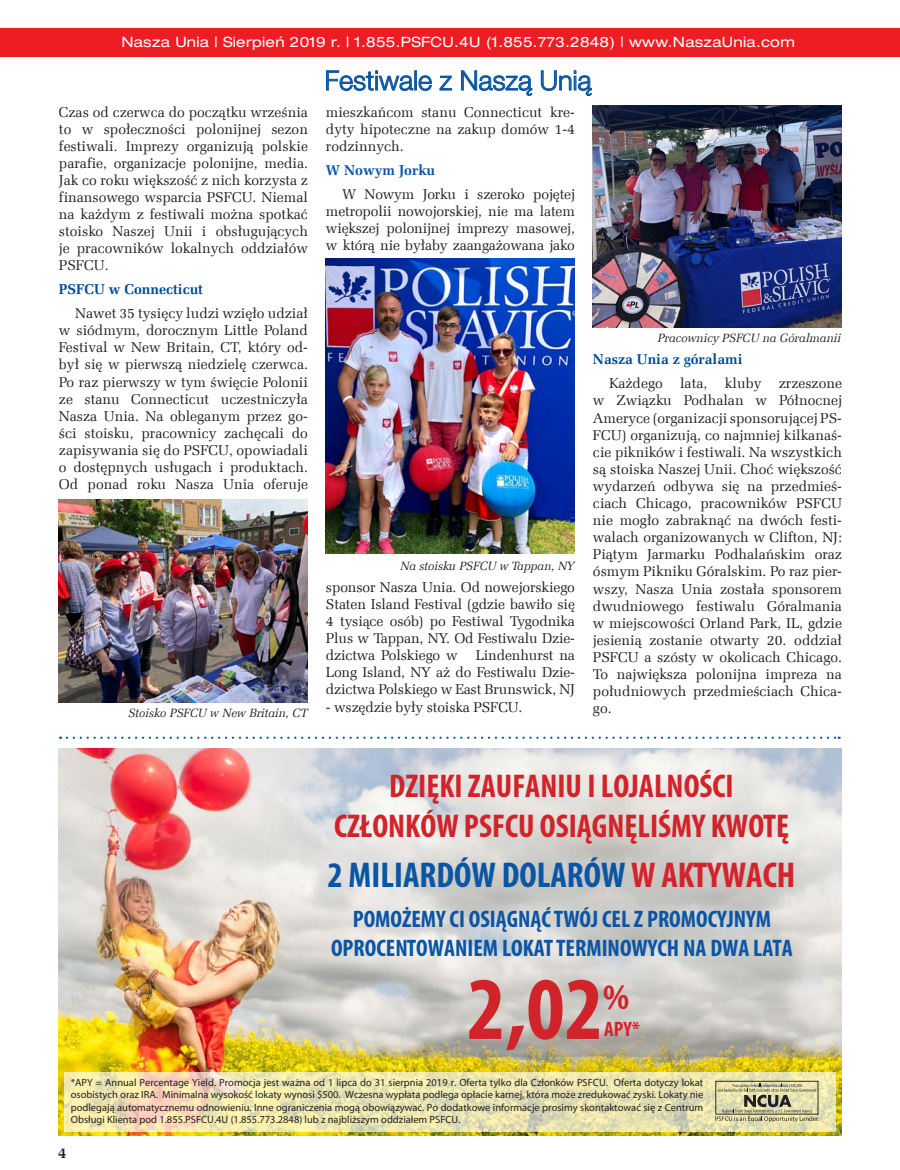
<style>
.page{position:relative;width:900px;height:1170px;background:#fff}
.page>*{position:absolute;margin:0;border:0;box-sizing:border-box;transform-origin:0 0}
.t1{font:700 condensed 90px "Myriad Pro NPL";color:#d1232a}
.t2{font:700 condensed 36px "Myriad Pro NPL";color:#0a55a4}
.t3{font:700 condensed 36px "Myriad Pro NPL";color:#d1232a;scale:1.1 1}
.t4{font:700 condensed 33px "Myriad Pro NPL";color:#d1232a}
.t5{font:300 27px "Helvetica Neue LT Pro";color:#0a55a4}
.t6{font:700 condensed 24px "Myriad Pro NPL";color:#0a55a4}
.t7{font:700 condensed 21px "Myriad Pro NPL";color:#d5232b}
.page_numbers{font:15px "Zapf Ellipt EU Bold";color:#231f20}
.first_paragraph{font:14.25px/17.1px "Zapf Ellipt EU Normal";color:#231f20;text-align:justify}
.t8{font:expanded 14.25px "Helvetica Neue LT Pro";letter-spacing:.02em;color:#fff}
.subtitle{font:14.25px "Zapf Ellipt EU Bold";color:#014c97}
.subtitle-2{font:14.25px "Zapf Ellipt EU Bold";color:#0a55a4}
.t9{font:12px "Zapf Ellipt EU Italic";color:#231f20}
.first_paragraph-2{font:10.5px/12.6px "Myriad Pro NPL";color:#231f20;text-align:justify}
.s1{color:#d5232b}
</style>
<div class="page">
<img style="left:58px;top:749px;width:784px;height:386px">
<svg style="left:67px;top:737px;width:773px;height:2px"></svg>
<svg style="left:326px;top:70px;width:106px;height:21px"></svg>
<svg style="left:439px;top:75px;width:13px;height:16px"></svg>
<svg style="left:461px;top:70px;width:72px;height:26px"></svg>
<svg style="left:541px;top:70px;width:51px;height:26px"></svg>
<img style="left:59px;top:499px;width:249px;height:204px">
<img style="left:326px;top:258px;width:249px;height:295px">
<img style="left:592px;top:106px;width:250px;height:222px">
<div style="left:0;top:29px;width:900px;height:28px;background:#ee1d23"></div>
<svg style="left:64px;top:1072px;width:772px;height:60px"></svg>
<svg style="left:715px;top:1081px;width:104px;height:41px"></svg>
<p class="t8" style="left:121px;top:34px;width:675px">Nasza Unia | Sierpień 2019 r. | 1.855.PSFCU.4U (1.855.773.2848) | www.NaszaUnia.com</p>
<p class="first_paragraph" style="left:59px;top:103px;width:251px">Czas od czerwca do początku września to w społeczności polonijnej sezon festiwali. Imprezy organizują polskie parafie, organizacje polonijne, media.<br>Jak co roku większość z nich korzysta z finansowego wsparcia PSFCU. Niemal na każdym z festiwali można spotkać stoisko Naszej Unii i obsługujących je pracowników lokalnych oddziałów PSFCU.</p>
<p class="subtitle" style="left:59px;top:280px;width:145px">PSFCU w Connecticut</p>
<p class="first_paragraph" style="left:59px;top:305px;width:251px;text-indent:16px">Nawet 35 tysięcy ludzi wzięło udział w siódmym, dorocznym Little Poland Festival w New Britain, CT, który od&shy;był się w pierwszą niedzielę czerwca.<br>Po raz pierwszy w tym święcie Polonii ze stanu Connecticut uczestniczyła Nasza Unia. Na obleganym przez go&shy;ści stoisku, pracownicy zachęcali do zapisywania się do PSFCU, opowiadali o dostępnych usługach i produktach.<br>Od ponad roku Nasza Unia oferuje</p>
<p class="t9" style="left:129px;top:706px;width:180px">Stoisko PSFCU w New Britain, CT</p>
<p class="t5" style="left:325px;top:64px;width:269px">Festiwale z Naszą Unią</p>
<p class="first_paragraph" style="left:326px;top:103px;width:251px">mieszkańcom stanu Connecticut kre&shy;dyty hipoteczne na zakup domów 1-4 rodzinnych.</p>
<p class="subtitle-2" style="left:326px;top:161px;width:110px">W Nowym Jorku</p>
<p class="first_paragraph" style="left:326px;top:185px;width:251px;text-indent:16px">W Nowym Jorku i szeroko pojętej metropolii nowojorskiej, nie ma latem większej polonijnej imprezy masowej, w którą nie byłaby zaangażowana jako</p>
<p class="t9" style="left:400px;top:559px;width:175px">Na stoisku PSFCU w Tappan, NY</p>
<p class="first_paragraph" style="left:326px;top:579px;width:251px">sponsor Nasza Unia. Od nowejorskiego Staten Island Festival (gdzie bawiło się 4 tysiące osób) po Festiwal Tygodnika Plus w Tappan, NY. Od Festiwalu Dzie&shy;dzictwa Polskiego w</p>
<p class="first_paragraph" style="left:326px;top:647px;width:251px;text-indent:150px">Lindenhurst na Long Island, NY aż do Festiwalu Dzie&shy;dzictwa Polskiego w East Brunswick, NJ</p>
<p class="first_paragraph" style="left:326px;top:698px;width:198px">- wszędzie były stoiska PSFCU.</p>
<p class="t9" style="left:658px;top:331px;width:185px">Pracownicy PSFCU na Góralmanii</p>
<p class="subtitle" style="left:593px;top:351px;width:151px">Nasza Unia z góralami</p>
<p class="first_paragraph" style="left:593px;top:375px;width:251px;text-indent:16px">Każdego lata, kluby zrzeszone w Związku Podhalan w Północnej Ameryce (organizacji sponsorującej PS-FCU) organizują, co najmniej kilkanaś&shy;cie pikników i festiwali. Na wszystkich są stoiska Naszej Unii. Choć większość wydarzeń odbywa się na przedmieś&shy;ciach Chicago, pracowników PSFCU nie mogło zabraknąć na dwóch festi&shy;walach organizowanych w Clifton, NJ:<br>Piątym Jarmarku Podhalańskim oraz ósmym Pikniku Góralskim. Po raz pier&shy;wszy, Nasza Unia została sponsorem dwudniowego festiwalu Góralmania w miejscowości Orland Park, IL, gdzie jesienią zostanie otwarty 20. oddział PSFCU a szósty w okolicach Chicago.<br>To największa polonijna impreza na południowych przedmieściach Chica&shy;go.</p>
<p class="t4" style="left:389px;top:768px;width:346px">DZIĘKI ZAUFANIU I LOJALNOŚCI</p>
<p class="t4" style="left:334px;top:808px;width:457px">CZŁONKÓW PSFCU OSIĄGNĘLIŚMY KWOTĘ</p>
<p class="t2" style="left:328px;top:855px;width:469px">2 MILIARDÓW DOLARÓW <span class="s1">W AKTYWACH</span></p>
<p class="t6" style="left:353px;top:906px;width:420px">POMOŻEMY CI OSIĄGNĄĆ TWÓJ CEL Z PROMOCYJNYM</p>
<p class="t6" style="left:331px;top:935px;width:463px">OPROCENTOWANIEM LOKAT TERMINOWYCH NA DWA LATA</p>
<p class="t1" style="left:467px;top:959px;width:137px">2,02</p>
<p class="t3" style="left:603px;top:977px;width:25px">%</p>
<p class="t7" style="left:604px;top:1018px;width:37px">APY*</p>
<p class="first_paragraph-2" style="left:71px;top:1076px;width:634px">*APY = Annual Percentage Yield. Promocja jest ważna od 1 lipca do 31 sierpnia 2019 r. Oferta tylko dla Członków PSFCU. Oferta dotyczy lokat osobistych oraz IRA. Minimalna wysokość lokaty wynosi $500. Wczesna wypłata podlega opłacie karnej, która może zredukować zyski. Lokaty nie podlegają automatycznemu odnowieniu. Inne ograniczenia mogą obowiązywać. Po dodatkowe informacje prosimy skontaktować się z Centrum Obsługi Klienta pod 1.855.PSFCU.4U (1.855.773.2848) lub z najbliższym oddziałem PSFCU.</p>
<p class="page_numbers" style="left:58px;top:1143px;width:10px">4</p>
</div>
